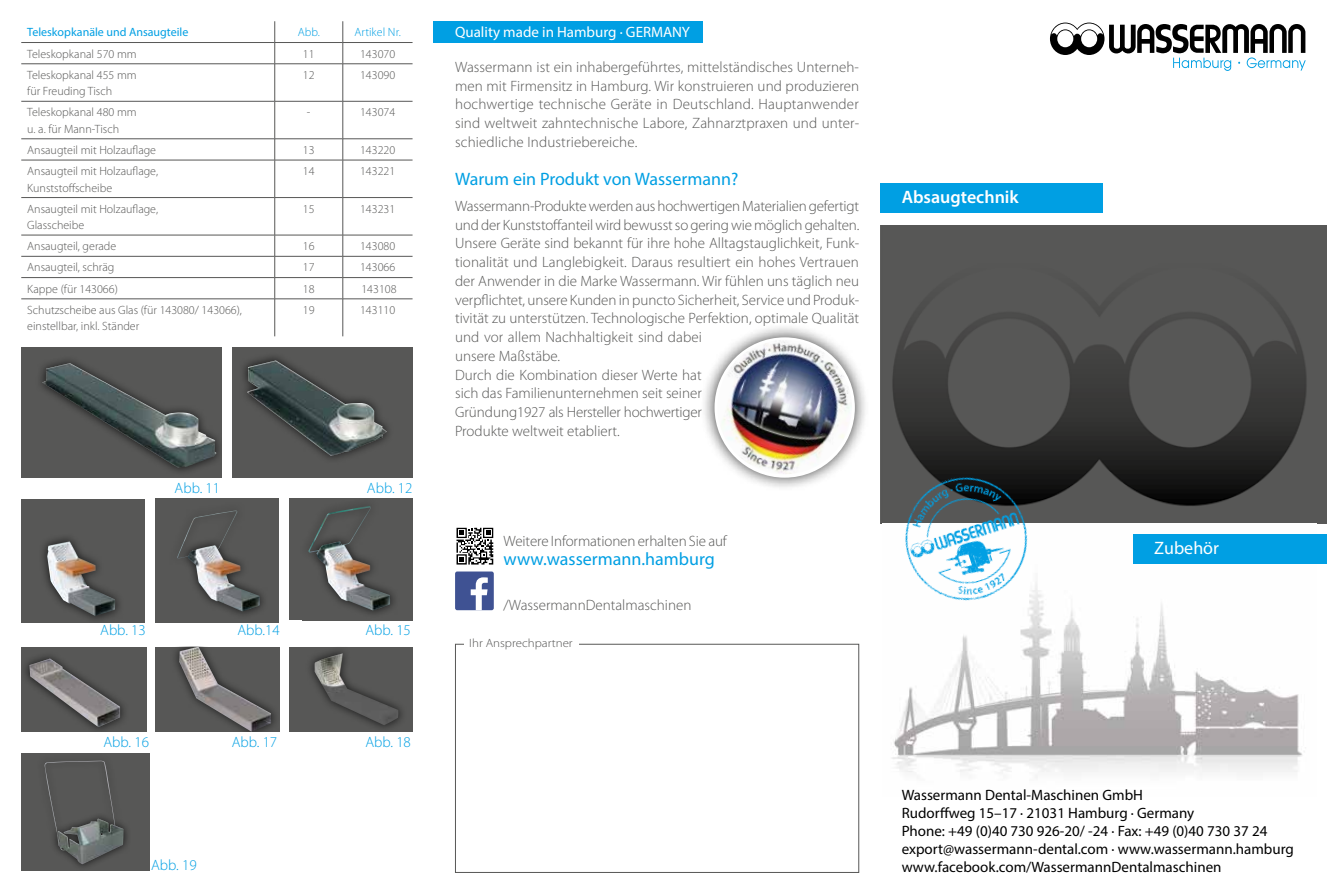
<style>
.page{position:relative;width:1327px;height:893px;background:#fff}
.page>*{position:absolute;margin:0;border:0;box-sizing:border-box;transform-origin:0 0}
.t1{font:18px "Myriad Pro";color:#009fe3}
.t2{font:600 18px "Myriad Pro";color:#fff}
.t3{font:18px "Myriad Pro";color:#fff}
.t4{font:300 15px/18.8px "Myriad Pro";color:#575756;text-align:justify}
.t5{font:15px/18px "Myriad Pro";color:#000}
.t6{font:300 15px "Myriad Pro";color:#009fe3}
.t7{font:15px "Myriad Pro";color:#fff}
.t8{font:300 12px/16.5px "Myriad Pro";color:#575756}
.t9{font:12px "Myriad Pro";color:#009fe3}
.t10{font:300 12px "Myriad Pro";color:#575756;scale:1.08 1}
.t11{font:300 12px "Myriad Pro";color:#009fe3}
</style>
<div class="page">
<svg style="left:1050px;top:22px;width:255px;height:49px"></svg>
<img style="left:880px;top:225px;width:447px;height:298px">
<div style="left:880px;top:183px;width:223px;height:30px;background:#009fe3"></div>
<div style="left:455px;top:644px;width:404px;height:229px;border:1px solid #575756"></div>
<div style="left:463px;top:638px;width:115px;height:14px;background:#fff"></div>
<div style="left:434px;top:21px;width:269px;height:22px;background:#009fe3"></div>
<div style="left:701px;top:324px;width:167px;height:167px;background:#000;opacity:.75"></div>
<img style="left:717px;top:340px;width:135px;height:134px">
<svg style="left:456px;top:527px;width:38px;height:38px"></svg>
<div style="left:455px;top:571px;width:39px;height:39px;background:#3f5293;border-radius:2px"></div>
<svg style="left:471px;top:577px;width:17px;height:33px"></svg>
<img style="left:892px;top:563px;width:424px;height:215px">
<img style="left:901px;top:476px;width:146px;height:145px">
<div style="left:1133px;top:534px;width:194px;height:29px;background:#009fe3"></div>
<hr style="left:21px;top:42px;width:254px;height:1px;background:#575756">
<hr style="left:275px;top:42px;width:68px;height:1px;background:#575756">
<svg style="left:274px;top:21px;width:1px;height:43px"></svg>
<hr style="left:343px;top:42px;width:69px;height:1px;background:#575756">
<svg style="left:342px;top:21px;width:1px;height:43px"></svg>
<hr style="left:21px;top:64px;width:254px;height:1px;background:#575756">
<hr style="left:275px;top:64px;width:68px;height:1px;background:#575756">
<hr style="left:274px;top:64px;width:1px;height:37px;background:#575756">
<hr style="left:343px;top:64px;width:69px;height:1px;background:#575756">
<hr style="left:342px;top:64px;width:1px;height:37px;background:#575756">
<hr style="left:21px;top:101px;width:254px;height:1px;background:#575756">
<hr style="left:275px;top:101px;width:68px;height:1px;background:#575756">
<hr style="left:274px;top:101px;width:1px;height:38px;background:#575756">
<hr style="left:343px;top:101px;width:69px;height:1px;background:#575756">
<hr style="left:342px;top:101px;width:1px;height:38px;background:#575756">
<hr style="left:21px;top:139px;width:254px;height:1px;background:#575756">
<hr style="left:275px;top:139px;width:68px;height:1px;background:#575756">
<svg style="left:274px;top:139px;width:1px;height:21px"></svg>
<hr style="left:343px;top:139px;width:69px;height:1px;background:#575756">
<svg style="left:342px;top:139px;width:1px;height:21px"></svg>
<hr style="left:21px;top:160px;width:254px;height:1px;background:#575756">
<hr style="left:275px;top:160px;width:68px;height:1px;background:#575756">
<hr style="left:274px;top:160px;width:1px;height:37px;background:#575756">
<hr style="left:343px;top:160px;width:69px;height:1px;background:#575756">
<hr style="left:342px;top:160px;width:1px;height:37px;background:#575756">
<hr style="left:21px;top:197px;width:254px;height:1px;background:#575756">
<hr style="left:275px;top:197px;width:68px;height:1px;background:#575756">
<hr style="left:274px;top:198px;width:1px;height:37px;background:#575756">
<hr style="left:343px;top:197px;width:69px;height:1px;background:#575756">
<hr style="left:342px;top:198px;width:1px;height:37px;background:#575756">
<hr style="left:21px;top:235px;width:254px;height:1px;background:#575756">
<hr style="left:275px;top:235px;width:68px;height:1px;background:#575756">
<hr style="left:343px;top:235px;width:69px;height:1px;background:#575756">
<hr style="left:21px;top:256px;width:254px;height:1px;background:#575756">
<hr style="left:275px;top:256px;width:68px;height:1px;background:#575756">
<hr style="left:343px;top:256px;width:69px;height:1px;background:#575756">
<hr style="left:21px;top:277px;width:254px;height:1px;background:#575756">
<hr style="left:275px;top:277px;width:68px;height:1px;background:#575756">
<svg style="left:274px;top:235px;width:1px;height:64px"></svg>
<hr style="left:343px;top:277px;width:69px;height:1px;background:#575756">
<svg style="left:342px;top:235px;width:1px;height:64px"></svg>
<hr style="left:21px;top:299px;width:254px;height:1px;background:#575756">
<hr style="left:275px;top:299px;width:68px;height:1px;background:#575756">
<hr style="left:274px;top:299px;width:1px;height:37px;background:#575756">
<hr style="left:343px;top:299px;width:69px;height:1px;background:#575756">
<hr style="left:342px;top:299px;width:1px;height:37px;background:#575756">
<div style="left:232px;top:347px;width:180px;height:130px;background:#575756"></div>
<img style="left:247px;top:360px;width:140px;height:96px">
<div style="left:21px;top:347px;width:200px;height:130px;background:#575756"></div>
<img style="left:42px;top:363px;width:174px;height:105px">
<div style="left:21px;top:753px;width:129px;height:118px;background:#575756"></div>
<img style="left:45px;top:761px;width:79px;height:103px">
<div style="left:21px;top:499px;width:124px;height:124px;background:#575756"></div>
<div style="left:39px;top:533px;width:85px;height:90px;background:#000;opacity:.75"></div>
<img style="left:47px;top:541px;width:68px;height:75px">
<div style="left:21px;top:647px;width:125px;height:84px;background:#575756"></div>
<div style="left:21px;top:650px;width:108px;height:81px;background:#000;opacity:.75"></div>
<img style="left:29px;top:658px;width:91px;height:69px">
<div style="left:155px;top:499px;width:124px;height:124px;background:#575756"></div>
<img style="left:177px;top:510px;width:83px;height:101px">
<div style="left:155px;top:647px;width:124px;height:84px;background:#575756"></div>
<div style="left:170px;top:647px;width:109px;height:84px;background:#000;opacity:.75"></div>
<img style="left:179px;top:647px;width:92px;height:84px">
<div style="left:289px;top:647px;width:123px;height:84px;background:#575756"></div>
<div style="left:305px;top:647px;width:102px;height:84px;background:#000;opacity:.75"></div>
<img style="left:315px;top:653px;width:83px;height:72px">
<div style="left:289px;top:499px;width:123px;height:121px;background:#575756"></div>
<img style="left:308px;top:506px;width:82px;height:105px">
<p class="t9" style="left:27px;top:25px;width:163px">Teleskopkanäle und Ansaugteile</p>
<p class="t11" style="left:298px;top:26px;width:24px">Abb.</p>
<p class="t11" style="left:354px;top:26px;width:48px">Artikel Nr.</p>
<p class="t8" style="left:27px;top:45px;width:111px">Teleskopkanal 570 mm</p>
<p class="t8" style="left:303px;top:45px;width:13px">11</p>
<p class="t8" style="left:360px;top:45px;width:37px">143070</p>
<p class="t8" style="left:27px;top:67px;width:111px">Teleskopkanal 455 mm für Freuding Tisch</p>
<p class="t8" style="left:303px;top:67px;width:13px">12</p>
<p class="t8" style="left:360px;top:67px;width:37px">143090</p>
<p class="t8" style="left:27px;top:104px;width:111px">Teleskopkanal 480 mm u. a. für Mann-Tisch</p>
<p class="t8" style="left:307px;top:104px;width:5px">-</p>
<p class="t8" style="left:360px;top:104px;width:37px">143074</p>
<p class="t8" style="left:27px;top:142px;width:130px">Ansaugteil mit Holzauflage</p>
<p class="t8" style="left:303px;top:142px;width:13px">13</p>
<p class="t8" style="left:360px;top:142px;width:37px">143220</p>
<p class="t8" style="left:27px;top:163px;width:132px">Ansaugteil mit Holzauflage,<br>Kunststoffscheibe</p>
<p class="t8" style="left:303px;top:163px;width:13px">14</p>
<p class="t8" style="left:360px;top:163px;width:37px">143221</p>
<p class="t8" style="left:27px;top:201px;width:132px">Ansaugteil mit Holzauflage,<br>Glasscheibe</p>
<p class="t8" style="left:303px;top:201px;width:13px">15</p>
<p class="t8" style="left:360px;top:201px;width:37px">143231</p>
<p class="t8" style="left:27px;top:238px;width:91px">Ansaugteil, gerade</p>
<p class="t8" style="left:303px;top:238px;width:13px">16</p>
<p class="t8" style="left:360px;top:238px;width:37px">143080</p>
<p class="t8" style="left:27px;top:259px;width:89px">Ansaugteil, schräg</p>
<p class="t8" style="left:303px;top:259px;width:13px">17</p>
<p class="t8" style="left:360px;top:259px;width:37px">143066</p>
<p class="t8" style="left:27px;top:281px;width:92px">Kappe (für 143066)</p>
<p class="t8" style="left:303px;top:281px;width:13px">18</p>
<p class="t8" style="left:361px;top:281px;width:37px">143108</p>
<p class="t8" style="left:27px;top:302px;width:216px">Schutzscheibe aus Glas (für 143080/ 143066), einstellbar, inkl. Ständer</p>
<p class="t8" style="left:303px;top:302px;width:13px">19</p>
<p class="t8" style="left:360px;top:302px;width:37px">143110</p>
<p class="t6" style="left:175px;top:480px;width:47px">Abb. 11</p>
<p class="t6" style="left:367px;top:480px;width:47px">Abb. 12</p>
<p class="t6" style="left:100px;top:622px;width:47px">Abb. 13</p>
<p class="t6" style="left:103px;top:734px;width:47px">Abb. 16</p>
<p class="t6" style="left:237px;top:622px;width:44px">Abb.14</p>
<p class="t6" style="left:365px;top:622px;width:47px">Abb. 15</p>
<p class="t6" style="left:232px;top:734px;width:47px">Abb. 17</p>
<p class="t6" style="left:365px;top:734px;width:47px">Abb. 18</p>
<p class="t6" style="left:151px;top:857px;width:47px">Abb. 19</p>
<p class="t7" style="left:455px;top:22px;width:236px">Quality made in Hamburg · GERMANY</p>
<p class="t4" style="left:455px;top:58px;width:405px">Wassermann ist ein inhabergeführtes, mittelständisches Unterneh&shy;men mit Firmensitz in Hamburg. Wir konstruieren und produzieren hochwertige technische Geräte in Deutschland. Hauptanwender sind weltweit zahntechnische Labore, Zahnarztpraxen und unter&shy;schiedliche Industriebereiche.</p>
<p class="t1" style="left:455px;top:168px;width:285px">Warum ein Produkt von Wassermann?</p>
<p class="t4" style="left:455px;top:197px;width:406px;text-align:left">Wassermann-Produkte werden aus hochwertigen Materialien gefertigt und der Kunststoffanteil wird bewusst so gering wie möglich gehalten.<br>Unsere Geräte sind bekannt für ihre hohe Alltagstauglichkeit, Funk&shy;tionalität und Langlebigkeit. Daraus resultiert ein hohes Vertrauen der Anwender in die Marke Wassermann. Wir fühlen uns täglich neu verpflichtet, unsere Kunden in puncto Sicherheit, Service und Produk&shy;tivität zu unterstützen. Technologische Perfektion, optimale Qualität und vor allem Nachhaltigkeit sind dabei<br>unsere Maßstäbe.<br>Durch die Kombination dieser Werte hat<br>sich das Familienunternehmen seit seiner<br>Gründung1927 als Hersteller hochwertiger<br>Produkte weltweit etabliert.</p>
<p class="t4" style="left:503px;top:532px;width:225px">Weitere Informationen erhalten Sie auf</p>
<p class="t1" style="left:503px;top:547px;width:213px">www.wassermann.hamburg</p>
<p class="t4" style="left:503px;top:596px;width:189px">/WassermannDentalmaschinen</p>
<p class="t10" style="left:469px;top:636px;width:97px">Ihr Ansprechpartner</p>
<p class="t2" style="left:901px;top:186px;width:119px">Absaugtechnik</p>
<p class="t3" style="left:1154px;top:537px;width:66px">Zubehör</p>
<p class="t5" style="left:901px;top:786px;width:394px">Wassermann Dental-Maschinen GmbH<br>Rudorffweg 15–17 · 21031 Hamburg · Germany<br>Phone: +49 (0)40 730 926-20/ -24 · Fax: +49 (0)40 730 37 24 export@wassermann-dental.com · www.wassermann.hamburg www.facebook.com/WassermannDentalmaschinen</p>
</div>
